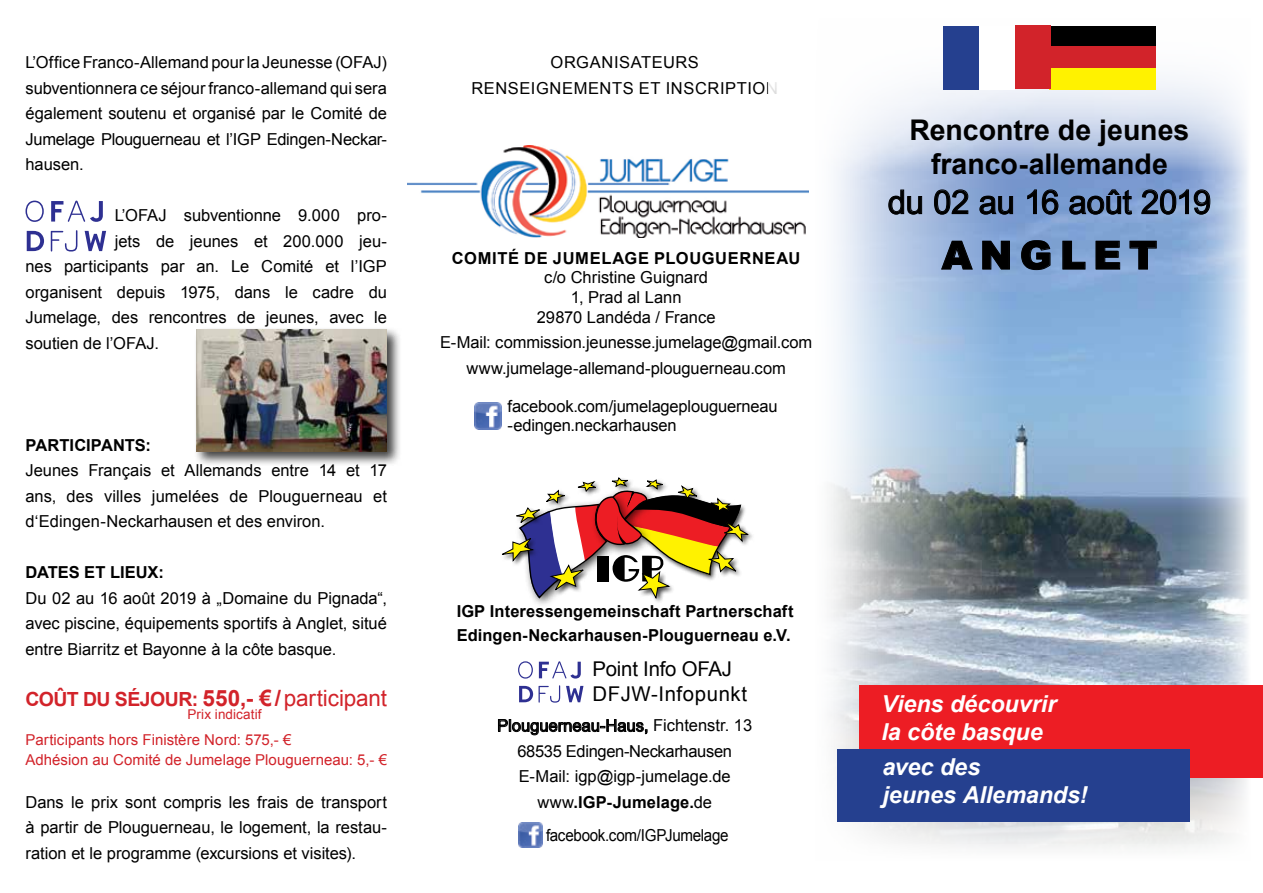
<style>
.page{position:relative;width:1263px;height:893px;background:#fff}
.page>*{position:absolute;margin:0;border:0;box-sizing:border-box;transform-origin:0 0}
.t1{font:900 39px "Arial";letter-spacing:.195em;color:#000}
.t2{font:33px "Arial";letter-spacing:-.015em;color:#000}
.t3{font:700 28.5px/34.2px "Arial";color:#000;text-align:center}
.t4{font:italic 700 23.4px/28px "Arial";letter-spacing:-.005em;color:#fff}
.t5{font:20.4px/25.5px "Arial";letter-spacing:.03em;color:#000}
.t6{font:700 19.5px "Arial";letter-spacing:-.03em;color:#d2232a}
.t7{font:16.5px/25.5px "Arial";letter-spacing:-.005em;color:#000;text-align:justify}
.t8{font:700 16.5px/24px "Arial";letter-spacing:.005em;color:#000}
.t9{font:16.5px/25.5px "Arial";letter-spacing:.035em;color:#000;text-align:center}
.t10{font:700 16.5px "Arial";letter-spacing:.04em;color:#000}
.t11{font:16.5px "Arial";letter-spacing:-.005em;color:#000;scale:.92 1}
.t12{font:15px/19.8px "Arial";color:#d2232a}
.t13{font:13.5px "Arial";letter-spacing:.01em;color:#d2232a}
.s1{font-size:22.5px}
.s2{font-weight:400;font-size:22.5px}
.s3{font-weight:700}
</style>
<div class="page">
<img style="left:475px;top:402px;width:27px;height:27px">
<img style="left:407px;top:145px;width:401px;height:93px">
<svg style="left:502px;top:477px;width:247px;height:123px"></svg>
<svg style="left:519px;top:685px;width:41px;height:18px"></svg>
<svg style="left:566px;top:686px;width:17px;height:16px"></svg>
<svg style="left:518px;top:661px;width:15px;height:18px"></svg>
<svg style="left:539px;top:661px;width:42px;height:18px"></svg>
<svg style="left:498px;top:719px;width:149px;height:16px"></svg>
<img style="left:518px;top:822px;width:25px;height:25px">
<img style="left:830px;top:170px;width:420px;height:536px">
<svg style="left:768px;top:25px;width:480px;height:145px"></svg>
<svg style="left:831px;top:706px;width:415px;height:142px;fill:#eeefef"></svg>
<svg style="left:888px;top:189px;width:34px;height:26px"></svg>
<svg style="left:934px;top:189px;width:34px;height:26px"></svg>
<svg style="left:979px;top:195px;width:34px;height:20px"></svg>
<svg style="left:1027px;top:189px;width:32px;height:26px"></svg>
<svg style="left:1069px;top:189px;width:63px;height:26px"></svg>
<svg style="left:1141px;top:189px;width:69px;height:26px"></svg>
<svg style="left:941px;top:240px;width:32px;height:30px"></svg>
<svg style="left:982px;top:240px;width:28px;height:30px"></svg>
<svg style="left:1021px;top:240px;width:30px;height:30px"></svg>
<svg style="left:1062px;top:240px;width:24px;height:30px"></svg>
<svg style="left:1095px;top:240px;width:25px;height:30px"></svg>
<svg style="left:1129px;top:240px;width:28px;height:30px"></svg>
<div style="left:1049px;top:26px;width:107px;height:21px;background:#000"></div>
<div style="left:1049px;top:46px;width:107px;height:22px;background:#d2232a"></div>
<div style="left:1049px;top:68px;width:107px;height:21px;background:#fff200"></div>
<div style="left:944px;top:26px;width:35px;height:63px;background:#25408f"></div>
<div style="left:979px;top:26px;width:35px;height:63px;background:#fff"></div>
<div style="left:1015px;top:26px;width:35px;height:63px;background:#d2232a"></div>
<div style="left:859px;top:686px;width:404px;height:92px;background:#ed1d24"></div>
<div style="left:837px;top:749px;width:352px;height:72px;background:#25408f"></div>
<svg style="left:27px;top:231px;width:17px;height:20px"></svg>
<svg style="left:51px;top:230px;width:26px;height:22px"></svg>
<svg style="left:85px;top:231px;width:21px;height:20px"></svg>
<svg style="left:26px;top:201px;width:18px;height:21px"></svg>
<svg style="left:51px;top:201px;width:52px;height:21px"></svg>
<div style="left:194px;top:327px;width:208px;height:140px;background:#000;opacity:.75"></div>
<img style="left:197px;top:329px;width:190px;height:123px">
<p class="t7" style="left:26px;top:49px;width:363px">L’Office Franco-Allemand pour la Jeunesse (OFAJ) subventionnera ce séjour franco-allemand qui sera également soutenu et organisé par le Comité de Jumelage Plouguerneau et l’IGP Edingen-Neckar&shy;hausen.</p>
<p class="t7" style="left:115px;top:202px;width:274px">L’OFAJ subventionne 9.000 pro-</p>
<p class="t7" style="left:115px;top:228px;width:274px">jets de jeunes et 200.000 jeu-</p>
<p class="t7" style="left:26px;top:253px;width:363px">nes participants par an. Le Comité et l’IGP</p>
<p class="t7" style="left:26px;top:279px;width:363px">organisent depuis 1975, dans le cadre du</p>
<p class="t7" style="left:26px;top:304px;width:363px">Jumelage, des rencontres de jeunes, avec le</p>
<p class="t7" style="left:26px;top:330px;width:135px">soutien de l’OFAJ.</p>
<p class="t8" style="left:26px;top:433px;width:127px">PARTICIPANTS:</p>
<p class="t7" style="left:26px;top:458px;width:363px">Jeunes Français et Allemands entre 14 et 17 ans, des villes jumelées de Plouguerneau et d‘Edingen-Neckarhausen et des environ.</p>
<p class="t8" style="left:26px;top:561px;width:140px">DATES ET LIEUX:</p>
<p class="t7" style="left:26px;top:585px;width:363px">Du 02 au 16 août 2019 à „Domaine du Pignada“, avec piscine, équipements sportifs à Anglet, situé entre Biarritz et Bayonne à la côte basque.</p>
<p class="t6" style="left:26px;top:685px;width:363px">COÛT DU SÉJOUR: <span class="s1">550,- €/</span><span class="s2">participant</span></p>
<p class="t13" style="left:188px;top:705px;width:76px">Prix indicatif</p>
<p class="t12" style="left:26px;top:730px;width:363px">Participants hors Finistère Nord: 575,- €<br>Adhésion au Comité de Jumelage Plouguerneau: 5,- €</p>
<p class="t7" style="left:26px;top:789px;width:363px">Dans le prix sont compris les frais de transport à partir de Plouguerneau, le logement, la restau&shy;ration et le programme (excursions et visites).</p>
<p class="t9" style="left:471px;top:49px;width:308px">ORGANISATEURS<br>RENSEIGNEMENTS ET INSCRIPTION</p>
<p class="t10" style="left:452px;top:246px;width:350px">COMITÉ DE JUMELAGE PLOUGUERNEAU</p>
<p class="t7" style="left:537px;top:268px;width:180px;line-height:19.8px;text-align:center">c/o Christine Guignard<br>1, Prad al Lann<br>29870 Landéda / France</p>
<p class="t7" style="left:440px;top:330px;width:374px;text-align:center">E-Mail: commission.jeunesse.jumelage@gmail.com www.jumelage-allemand-plouguerneau.com</p>
<p class="t7" style="left:508px;top:396px;width:271px;line-height:19.5px">facebook.com/jumelageplouguerneau -edingen.neckarhausen</p>
<p class="t8" style="left:457px;top:599px;width:338px">IGP Interessengemeinschaft Partnerschaft<br>Edingen-Neckarhausen-Plouguerneau e.V.</p>
<p class="t5" style="left:592px;top:656px;width:156px">Point Info OFAJ<br>DFJW-Infopunkt</p>
<p class="t7" style="left:497px;top:713px;width:256px;text-align:center">Plouguerneau-Haus, Fichtenstr. 13<br>68535 Edingen-Neckarhausen<br>E-Mail: igp@igp-jumelage.de www<span class="s3">.IGP-Jumelage.</span>de</p>
<p class="t11" style="left:546px;top:824px;width:200px">facebook.com/IGPJumelage</p>
<h3 class="t3" style="left:910px;top:113px;width:281px">Rencontre de jeunes franco-allemande</h3>
<h2 class="t2" style="left:888px;top:179px;width:325px">du 02 au 16 août 2019</h2>
<h1 class="t1" style="left:942px;top:227px;width:217px">ANGLET</h1>
<h3 class="t4" style="left:881px;top:690px;width:177px">Viens découvrir la côte basque</h3>
<h3 class="t4" style="left:882px;top:753px;width:207px">avec des<br>jeunes Allemands!</h3>
</div>
